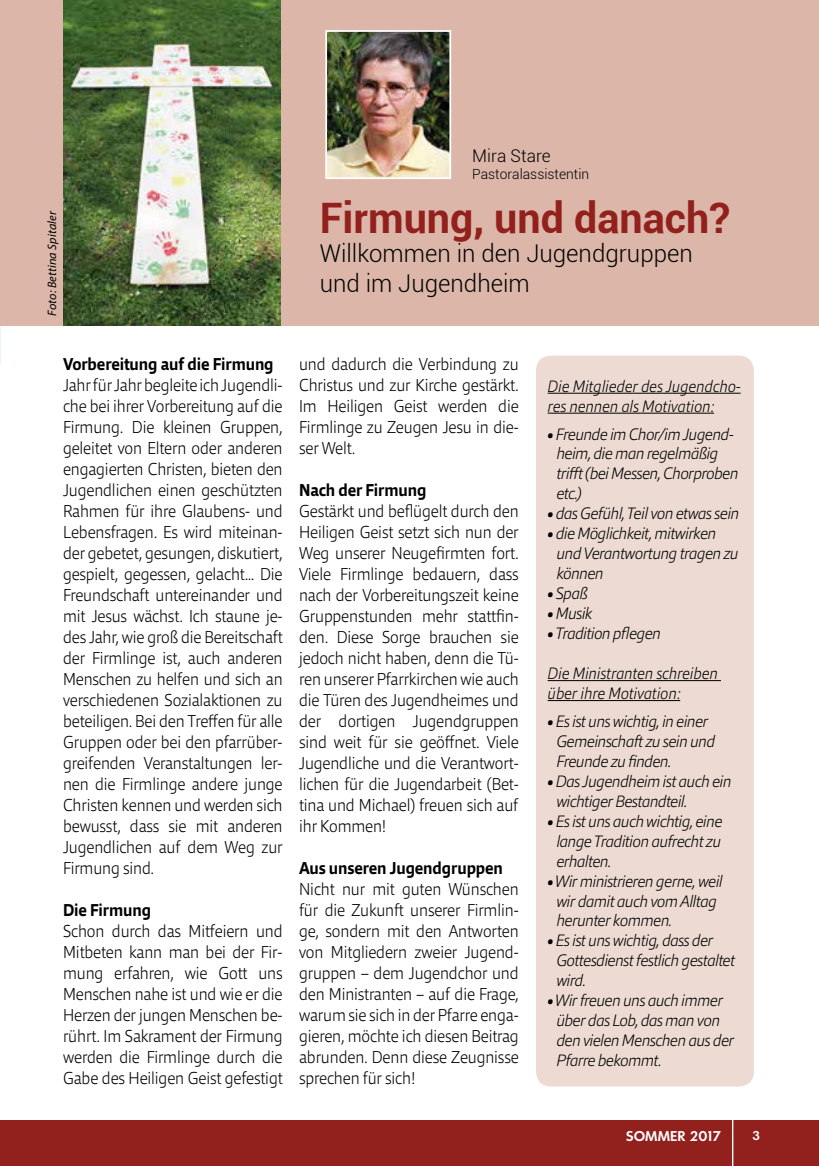
<style>
.page{position:relative;width:819px;height:1166px;background:#fff}
.page>*{position:absolute;margin:0;border:0;box-sizing:border-box;transform-origin:0 0}
.t1{font:700 42px "Roboto";color:#92211e}
.t2{font:300 24.5px/29.4px "Roboto";color:#000}
.t3{font:300 17.5px "Roboto";color:#000}
.t4{font:200 17.32px/21px "Qubo";letter-spacing:-.005em;color:#000;text-align:justify;scale:.9 1}
.t5{font:700 17.32px "Qubo";letter-spacing:-.005em;color:#000;scale:.9 1}
.t6{font:italic 200 16.62px/19.9px "Qubo";letter-spacing:-.03em;color:#000;scale:.93 1}
.t7{font:italic 200 16.62px/19.9px "Qubo";color:#000;scale:.9 1}
.t8{font:300 14px "Roboto";color:#000}
.t9{font:500 13.83px "Ornitons";color:#fff}
.t10{font:500 12.42px "Ornitons";color:#fff}
.t11{font:italic 12.25px "Myriad Pro";letter-spacing:.01em;color:#000}
.s1{font-weight:800}
</style>
<div class="page">
<div style="left:0;top:1120px;width:819px;height:46px;background:#92211e"></div>
<hr style="left:732px;top:1112px;width:1px;height:54px;background:#fff">
<div style="left:536px;top:356px;width:217px;height:730px;background:#eddbd3;border-radius:15px"></div>
<img style="left:0;top:326px;width:1px;height:39px">
<div style="left:0;top:0;width:819px;height:326px;background:#dcb7a9"></div>
<img style="left:63px;top:0;width:217px;height:326px">
<img style="left:328px;top:33px;width:120px;height:143px">
<div style="left:325px;top:30px;width:126px;height:149px;border:2px solid #fff"></div>
<hr style="left:547px;top:393px;width:193px;height:1px;background:#000">
<hr style="left:547px;top:413px;width:167px;height:1px;background:#000">
<hr style="left:547px;top:680px;width:174px;height:1px;background:#000">
<hr style="left:547px;top:700px;width:133px;height:1px;background:#000">
<p class="t11" style="left:45px;top:316px;width:106px;rotate:-90deg">Foto: Bettina Spitaler</p>
<p class="t3" style="left:472px;top:144px;width:80px">Mira Stare</p>
<p class="t8" style="left:472px;top:164px;width:118px">Pastoralassistentin</p>
<h1 class="t1" style="left:320px;top:188px;width:411px">Firmung, und danach?</h1>
<h2 class="t2" style="left:320px;top:238px;width:374px">Willkommen in den Jugendgruppen und im Jugendheim</h2>
<p class="t5" style="left:63px;top:353px;width:235px">Vorbereitung auf die Firmung</p>
<p class="t4" style="left:63px;top:374px;width:245px">Jahr für Jahr begleite ich Jugendli&shy;che bei ihrer Vorbereitung auf die Firmung. Die kleinen Gruppen, geleitet von Eltern oder anderen engagierten Christen, bieten den Jugendlichen einen geschützten Rahmen für ihre Glaubens- und Lebensfragen. Es wird miteinan&shy;der gebetet, gesungen, diskutiert, gespielt, gegessen, gelacht... Die Freundschaft untereinander und mit Jesus wächst. Ich staune je&shy;des Jahr, wie groß die Bereitschaft der Firmlinge ist, auch anderen Menschen zu helfen und sich an verschiedenen Sozialaktionen zu beteiligen. Bei den Treffen für alle Gruppen oder bei den pfarrüber&shy;greifenden Veranstaltungen ler&shy;nen die Firmlinge andere junge Christen kennen und werden sich bewusst, dass sie mit anderen Jugendlichen auf dem Weg zur Firmung sind.</p>
<p class="t5" style="left:63px;top:899px;width:99px">Die Firmung</p>
<p class="t4" style="left:63px;top:920px;width:245px">Schon durch das Mitfeiern und Mitbeten kann man bei der Fir&shy;mung erfahren, wie Gott uns Menschen nahe ist und wie er die Herzen der jungen Menschen be&shy;rührt. Im Sakrament der Firmung werden die Firmlinge durch die Gabe des Heiligen Geist gefestigt</p>
<p class="t4" style="left:299px;top:353px;width:245px">und dadurch die Verbindung zu Christus und zur Kirche gestärkt.<br>Im Heiligen Geist werden die Firmlinge zu Zeugen Jesu in die&shy;ser Welt.</p>
<p class="t5" style="left:299px;top:479px;width:143px">Nach der Firmung</p>
<p class="t4" style="left:299px;top:500px;width:245px">Gestärkt und beflügelt durch den Heiligen Geist setzt sich nun der Weg unserer Neugefirmten fort.<br>Viele Firmlinge bedauern, dass nach der Vorbereitungszeit keine Gruppenstunden mehr stattfin&shy;den. Diese Sorge brauchen sie jedoch nicht haben, denn die Tü&shy;ren unserer Pfarrkirchen wie auch die Türen des Jugendheimes und der dortigen Jugendgruppen sind weit für sie geöffnet. Viele Jugendliche und die Verantwort&shy;lichen für die Jugendarbeit (Bet&shy;tina und Michael) freuen sich auf ihr Kommen!</p>
<p class="t5" style="left:299px;top:857px;width:228px">Aus unseren Jugendgruppen</p>
<p class="t4" style="left:299px;top:878px;width:245px">Nicht nur mit guten Wünschen für die Zukunft unserer Firmlin&shy;ge, sondern mit den Antworten von Mitgliedern zweier Jugend&shy;gruppen – dem Jugendchor und den Ministranten – auf die Frage, warum sie sich in der Pfarre enga&shy;gieren, möchte ich diesen Beitrag abrunden. Denn diese Zeugnisse sprechen für sich!</p>
<p class="t7" style="left:547px;top:375px;width:216px">Die Mitglieder des Jugendcho&shy;res nennen als Motivation:</p>
<p class="t6" style="left:556px;top:423px;width:197px;text-indent:-9px"><span class="s1">•</span> Freunde im Chor/im Jugend&shy;heim, die man regelmäßig trifft (bei Messen, Chorproben etc.)</p>
<p class="t6" style="left:547px;top:503px;width:207px"><span class="s1">•</span> das Gefühl, Teil von etwas sein</p>
<p class="t6" style="left:556px;top:523px;width:197px;text-indent:-9px"><span class="s1">•</span> die Möglichkeit, mitwirken und Verantwortung tragen zu können</p>
<p class="t6" style="left:547px;top:583px;width:44px"><span class="s1">•</span> Spaß</p>
<p class="t6" style="left:547px;top:603px;width:50px"><span class="s1">•</span> Musik</p>
<p class="t6" style="left:547px;top:623px;width:123px"><span class="s1">•</span> Tradition pflegen</p>
<p class="t7" style="left:547px;top:663px;width:190px">Die Ministranten schreiben über ihre Motivation:</p>
<p class="t6" style="left:556px;top:711px;width:172px;text-indent:-9px"><span class="s1">•</span> Es ist uns wichtig, in einer<br>Gemeinschaft zu sein und<br>Freunde zu finden.</p>
<p class="t6" style="left:556px;top:771px;width:190px;text-indent:-9px"><span class="s1">•</span> Das Jugendheim ist auch ein wichtiger Bestandteil.</p>
<p class="t6" style="left:556px;top:811px;width:180px;text-align:justify;text-indent:-9px"><span class="s1">•</span> Es ist uns auch wichtig, eine lange Tradition aufrecht zu erhalten.</p>
<p class="t6" style="left:556px;top:870px;width:180px;text-indent:-9px"><span class="s1">•</span> Wir ministrieren gerne, weil wir damit auch vom Alltag herunter kommen.</p>
<p class="t6" style="left:556px;top:930px;width:193px;text-indent:-9px"><span class="s1">•</span> Es ist uns wichtig, dass der<br>Gottesdienst festlich gestaltet wird.</p>
<p class="t6" style="left:556px;top:990px;width:192px;text-indent:-9px"><span class="s1">•</span> Wir freuen uns auch immer über das Lob, das man von den vielen Menschen aus der<br>Pfarre bekommt.</p>
<p class="t9" style="left:626px;top:1127px;width:97px">SOMMER 2017</p>
<p class="t10" style="left:752px;top:1128px;width:10px">3</p>
</div>
